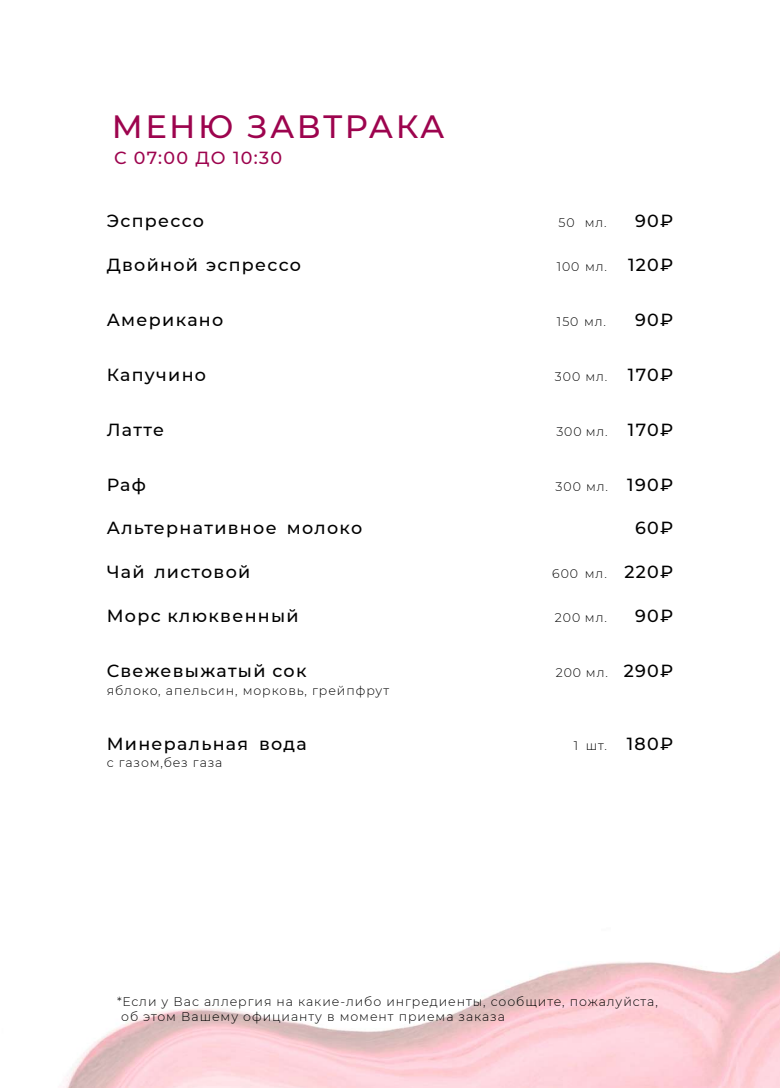
<style>
.page{position:relative;width:780px;height:1088px;background:#fff}
.page>*{position:absolute;margin:0;border:0;box-sizing:border-box;transform-origin:0 0}
.t1{font:500 32.25px "Montserrat";letter-spacing:.075em;color:#9d044e}
.t2{font:500 17.5px "Montserrat";letter-spacing:.075em;color:#000}
.t3{font:500 17.5px "Montserrat";letter-spacing:.075em;color:#9d044e}
.t4{font:300 12.5px/15px "Montserrat";letter-spacing:.075em;color:#000}
.s1{font-weight:500;font-size:17.5px}
</style>
<div class="page">
<img style="left:63px;top:950px;width:717px;height:138px">
<h1 class="t1" style="left:112px;top:104px;width:334px">МЕНЮ ЗАВТРАКА</h1>
<h2 class="t3" style="left:114px;top:146px;width:170px">С 07:00 ДО 10:30</h2>
<h2 class="t2" style="left:107px;top:208px;width:99px">Эспрессо</h2>
<p class="t4" style="left:558px;top:215px;width:50px">50 мл.</p>
<h2 class="t2" style="left:635px;top:208px;width:40px">90₽</h2>
<h2 class="t2" style="left:107px;top:252px;width:196px">Двойной эспрессо</h2>
<p class="t4" style="left:556px;top:258px;width:118px">100 мл. <span class="s1">120₽</span></p>
<h2 class="t2" style="left:107px;top:307px;width:118px">Американо</h2>
<p class="t4" style="left:557px;top:313px;width:51px">150 мл.</p>
<h2 class="t2" style="left:635px;top:307px;width:40px">90₽</h2>
<h2 class="t2" style="left:107px;top:362px;width:101px">Капучино</h2>
<p class="t4" style="left:555px;top:368px;width:120px">300 мл. <span class="s1">170₽</span></p>
<h2 class="t2" style="left:107px;top:417px;width:59px">Латте</h2>
<p class="t4" style="left:556px;top:423px;width:118px">300 мл. <span class="s1">170₽</span></p>
<h2 class="t2" style="left:107px;top:472px;width:41px">Раф</h2>
<p class="t4" style="left:555px;top:478px;width:119px">300 мл. <span class="s1">190₽</span></p>
<h2 class="t2" style="left:107px;top:516px;width:257px">Альтернативное молоко</h2>
<h2 class="t2" style="left:635px;top:516px;width:40px">60₽</h2>
<h2 class="t2" style="left:107px;top:560px;width:145px">Чай листовой</h2>
<p class="t4" style="left:552px;top:566px;width:122px">600 мл. <span class="s1">220₽</span></p>
<h2 class="t2" style="left:107px;top:603px;width:193px">Морс клюквенный</h2>
<p class="t4" style="left:555px;top:610px;width:53px">200 мл.</p>
<h2 class="t2" style="left:635px;top:603px;width:40px">90₽</h2>
<h2 class="t2" style="left:107px;top:658px;width:201px">Свежевыжатый сок</h2>
<p class="t4" style="left:556px;top:665px;width:119px">200 мл. <span class="s1">290₽</span></p>
<p class="t4" style="left:107px;top:682px;width:284px">яблоко, апельсин, морковь, грейпфрут</p>
<h2 class="t2" style="left:107px;top:731px;width:202px">Минеральная вода</h2>
<p class="t4" style="left:574px;top:737px;width:101px">1 шт. <span class="s1">180₽</span></p>
<p class="t4" style="left:107px;top:755px;width:117px">с газом,без газа</p>
<p class="t4" style="left:121px;top:993px;width:538px;text-indent:-4px">*Если у Вас аллергия на какие-либо ингредиенты, сообщите, пожалуйста, об этом Вашему официанту в момент приема заказа</p>
</div>
